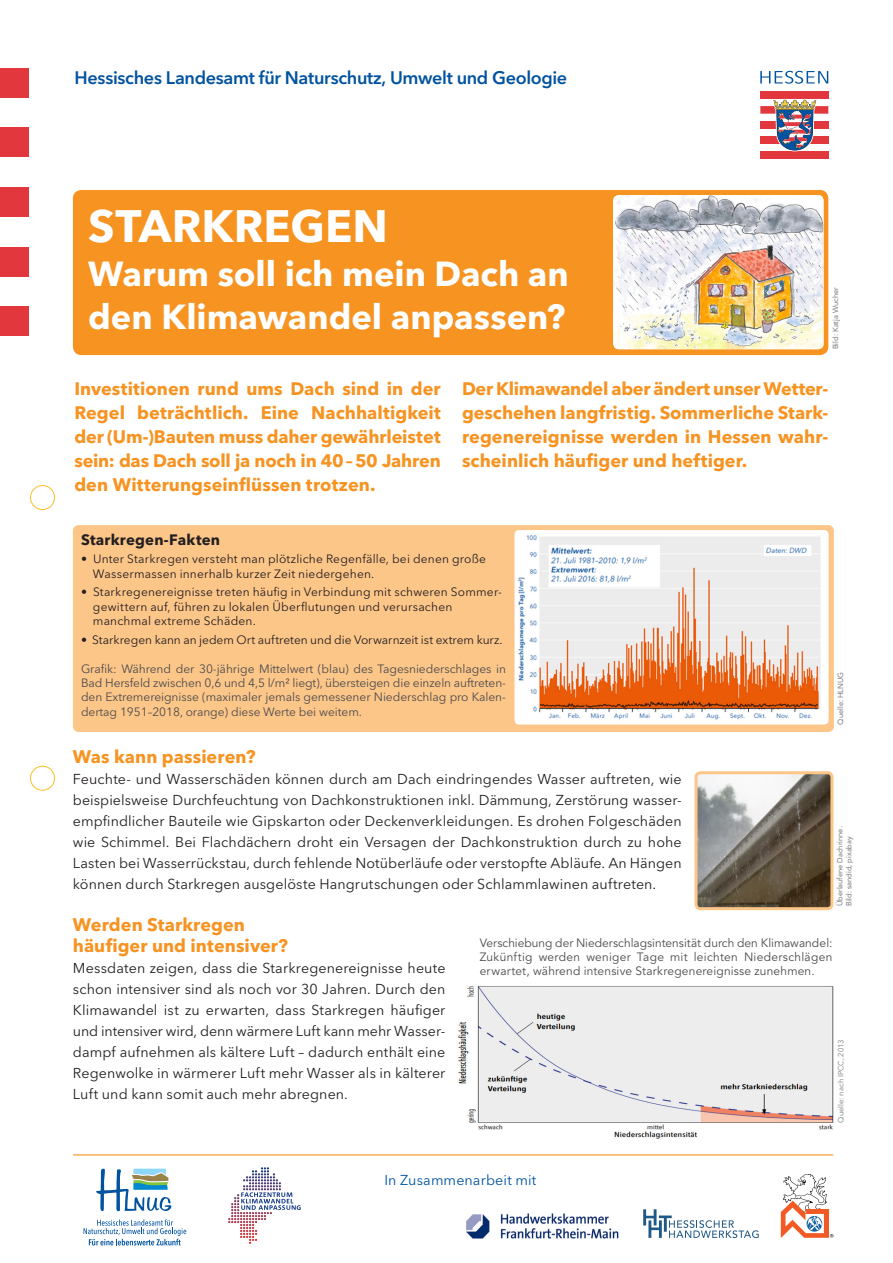
<style>
.page{position:relative;width:893px;height:1263px;background:#fff}
.page>*{position:absolute;margin:0;border:0;box-sizing:border-box;transform-origin:0 0}
.t1{font:700 45px "Avenir Next LT Pro";color:#fff}
.t2{font:700 34.5px/43.5px "Avenir Next LT Pro";color:#fff}
.text1{font:700 18px/24px "Avenir Next LT Pro";letter-spacing:.005em;color:#f79321;text-align:justify}
.t3{font:600 18px "Avenir Next LT Pro";letter-spacing:-.015em;color:#0153a0}
.t4{font:700 15px "Avenir Next LT Pro";letter-spacing:.015em;color:#231f20}
.t5{font:14.25px/21px "Avenir Next LT Pro";letter-spacing:.005em;color:#231f20;text-align:justify}
.t6{font:14.25px "Avenir Next LT Pro";letter-spacing:.005em;color:#0153a0}
.t7{font:12px/14.4px "Avenir Next LT Pro";letter-spacing:-.005em;color:#4b4c4d;text-align:justify}
.t8{font:12px/14.4px "Avenir Next LT Pro";letter-spacing:.015em;color:#231f20}
.t9{font:12px/14.4px "Avenir";letter-spacing:.015em;color:#4b4c4d;text-align:justify}
.t10{font:12px "Avenir Next LT Pro";letter-spacing:-.005em;color:#231f20}
.t11{font:7.5px/9px "Avenir";color:#76787b}
.t12{font:7.5px "Avenir Next LT Pro";color:#76787b}
</style>
<div class="page">
<div style="left:73px;top:190px;width:755px;height:165px;background:#f79321;border-radius:9px"></div>
<div style="left:0;top:68px;width:29px;height:30px;background:#e1373d"></div>
<div style="left:0;top:128px;width:29px;height:29px;background:#e1373d"></div>
<div style="left:0;top:187px;width:29px;height:30px;background:#e1373d"></div>
<div style="left:0;top:247px;width:29px;height:29px;background:#e1373d"></div>
<div style="left:0;top:306px;width:29px;height:30px;background:#e1373d"></div>
<svg style="left:760px;top:91px;width:68px;height:68px"></svg>
<svg style="left:760px;top:71px;width:68px;height:13px"></svg>
<div style="left:30px;top:766px;width:25px;height:24px;border:1px solid #fdbd26;border-radius:50%"></div>
<div style="left:30px;top:485px;width:25px;height:25px;border:1px solid #fdbd26;border-radius:50%"></div>
<img style="left:698px;top:775px;width:131px;height:131px">
<div style="left:694px;top:771px;width:139px;height:139px;border:3px solid #fdc689;border-radius:4px"></div>
<hr style="left:73px;top:1154px;width:760px;height:1px;background:#f79321">
<svg style="left:241px;top:1192px;width:60px;height:18px"></svg>
<svg style="left:246px;top:1167px;width:29px;height:11px"></svg>
<svg style="left:96px;top:1169px;width:75px;height:42px"></svg>
<svg style="left:84px;top:1219px;width:102px;height:26px"></svg>
<svg style="left:781px;top:1174px;width:52px;height:64px"></svg>
<svg style="left:643px;top:1209px;width:116px;height:29px"></svg>
<img style="left:466px;top:1213px;width:153px;height:25px">
<img style="left:458px;top:994px;width:376px;height:145px">
<div style="left:74px;top:527px;width:758px;height:203px;background:#fdc689;border-radius:4px"></div>
<div style="left:73px;top:525px;width:761px;height:207px;border:3px solid #fdc689;border-radius:4px"></div>
<img style="left:517px;top:530px;width:311px;height:194px">
<div style="left:464px;top:920px;width:384px;height:74px;background:#fff;opacity:.75"></div>
<div style="left:480px;top:936px;width:352px;height:42px;background:#fff"></div>
<img style="left:613px;top:195px;width:210px;height:154px">
<p class="t3" style="left:74px;top:67px;width:494px">Hessisches Landesamt für Naturschutz, Umwelt und Geologie</p>
<p class="t1" style="left:88px;top:199px;width:301px">STARKREGEN</p>
<p class="t2" style="left:88px;top:252px;width:482px">Warum soll ich mein Dach an den Klimawandel anpassen?</p>
<p class="t11" style="left:831px;top:349px;width:63px;rotate:-90deg">Bild: Katja Wucher</p>
<p class="text1" style="left:74px;top:377px;width:368px">Investitionen rund ums Dach sind in der Regel beträchtlich. Eine Nachhaltigkeit der (Um-)Bauten muss daher gewährleistet sein: das Dach soll ja noch in 40–50 Jahren den Witterungseinflüssen trotzen.</p>
<p class="text1" style="left:462px;top:377px;width:368px">Der Klimawandel aber ändert unser Wetter&shy;geschehen langfristig. Sommerliche Stark&shy;regenereignisse werden in Hessen wahr&shy;scheinlich häufiger und heftiger.</p>
<p class="t4" style="left:81px;top:530px;width:141px">Starkregen-Fakten</p>
<p class="t8" style="left:93px;top:552px;width:395px;text-indent:-12px">• Unter Starkregen versteht man plötzliche Regenfälle, bei denen große<br>Wassermassen innerhalb kurzer Zeit niedergehen.</p>
<p class="t8" style="left:93px;top:585px;width:410px;text-indent:-12px">• Starkregenereignisse treten häufig in Verbindung mit schweren Sommer&shy;gewittern auf, führen zu lokalen Überflutungen und verursachen manchmal extreme Schäden.</p>
<p class="t10" style="left:81px;top:632px;width:423px">• Starkregen kann an jedem Ort auftreten und die Vorwarnzeit ist extrem kurz.</p>
<p class="t7" style="left:81px;top:661px;width:426px">Grafik: Während der 30-jährige Mittelwert (blau) des Tagesniederschlages in Bad Hersfeld zwischen 0,6 und 4,5 l/m² liegt), übersteigen die einzeln auftreten&shy;den Extremereignisse (maximaler jemals gemessener Niederschlag pro Kalen&shy;dertag 1951–2018, orange) diese Werte bei weitem.</p>
<p class="t11" style="left:836px;top:724px;width:54px;rotate:-90deg">Quelle: HLNUG</p>
<p class="text1" style="left:73px;top:745px;width:184px">Was kann passieren?</p>
<p class="t5" style="left:73px;top:769px;width:610px">Feuchte- und Wasserschäden können durch am Dach eindringendes Wasser auftreten, wie beispielsweise Durchfeuchtung von Dachkonstruktionen inkl. Dämmung, Zerstörung wasser&shy;empfindlicher Bauteile wie Gipskarton oder Deckenverkleidungen. Es drohen Folgeschäden wie Schimmel. Bei Flachdächern droht ein Versagen der Dachkonstruktion durch zu hohe Lasten bei Wasserrückstau, durch fehlende Notüberläufe oder verstopfte Abläufe. An Hängen können durch Starkregen ausgelöste Hangrutschungen oder Schlammlawinen auftreten.</p>
<p class="text1" style="left:73px;top:914px;width:217px;line-height:21px">Werden Starkregen häufiger und intensiver?</p>
<p class="t5" style="left:73px;top:958px;width:374px">Messdaten zeigen, dass die Starkregenereignisse heute schon intensiver sind als noch vor 30 Jahren. Durch den Klimawandel ist zu erwarten, dass Starkregen häufiger und intensiver wird, denn wärmere Luft kann mehr Wasser&shy;dampf aufnehmen als kältere Luft – dadurch enthält eine Regenwolke in wärmerer Luft mehr Wasser als in kälterer Luft und kann somit auch mehr abregnen.</p>
<p class="t11" style="left:835px;top:906px;width:81px;rotate:-90deg">Überlaufene Dachrinne.<br>Bild: sandid, pixabay</p>
<p class="t9" style="left:480px;top:935px;width:354px">Verschiebung der Niederschlagsintensität durch den Klimawandel:<br>Zukünftig werden weniger Tage mit leichten Niederschlägen erwartet, während intensive Starkregenereignisse zunehmen.</p>
<p class="t12" style="left:836px;top:1123px;width:85px;rotate:-90deg">Quelle: nach IPCC, 2013</p>
<p class="t6" style="left:384px;top:1171px;width:153px">In Zusammenarbeit mit</p>
</div>
